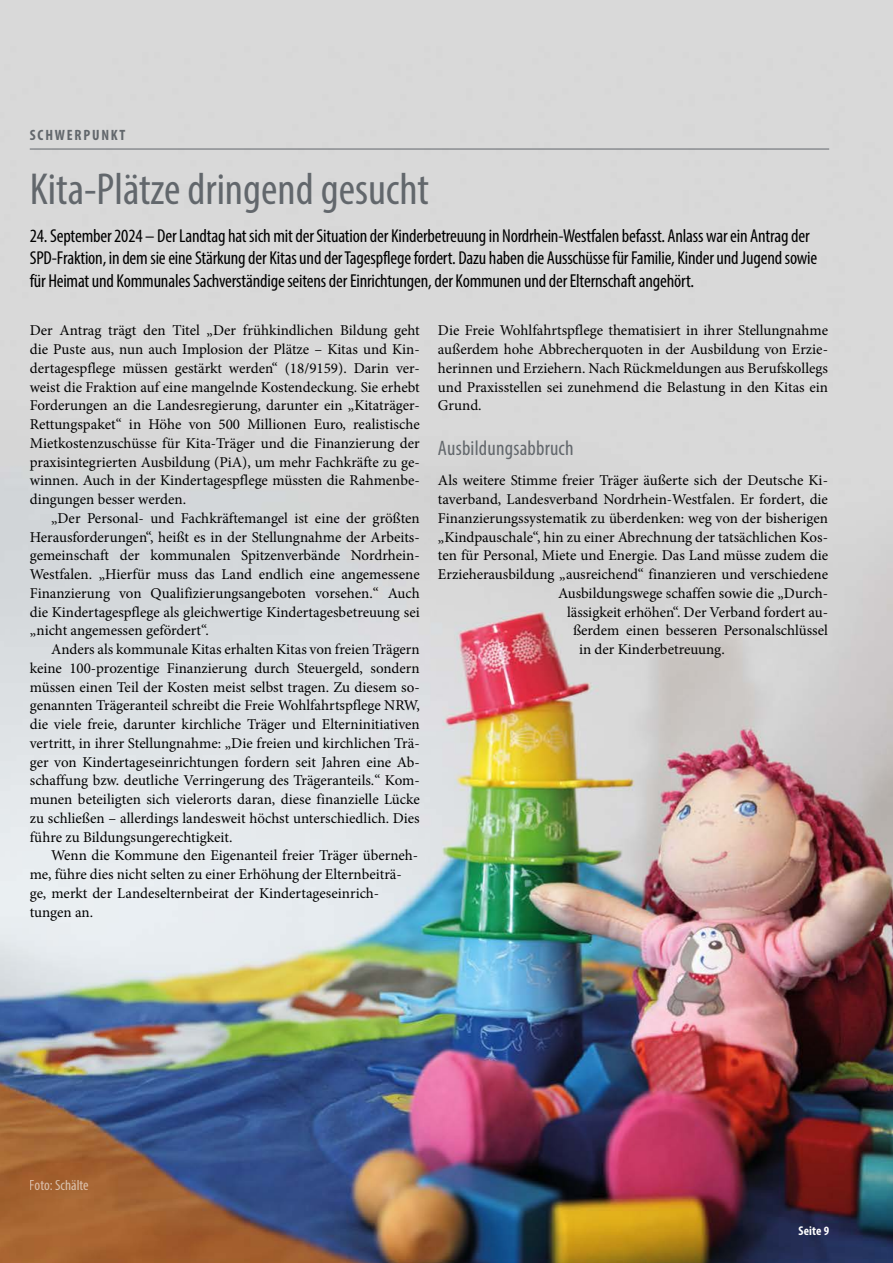
<style>
.page{position:relative;width:893px;height:1263px;background:#fff}
.page>*{position:absolute;margin:0;border:0;box-sizing:border-box;transform-origin:0 0}
.Überschrift{font:condensed 45px "Myriad Pro";color:#62676c}
.Zwischenhead{font:condensed 21px "Myriad Pro";letter-spacing:.01em;color:#62676c}
.Vorspann{font:condensed 18.75px/22.5px "Myriad Pro";letter-spacing:-.01em;color:#000}
.Fließtext_ohne_Einzug{font:15px/18.8px "Minion Pro";color:#000;text-align:justify}
.Fließtext{font:15px/18.8px "Minion Pro";color:#000;text-align:justify}
.t1{font:condensed 15px "Myriad Pro";color:#fff}
.Rubrik{font:700 condensed 15px "Myriad Pro";letter-spacing:.12em;color:#62676c}
.t2{font:700 condensed 12.75px "Myriad Pro";letter-spacing:.01em;color:#fff}
</style>
<div class="page">
<img style="left:0;top:0;width:893px;height:1263px">
<hr style="left:30px;top:149px;width:799px;height:1px;background:#62676c">
<p class="Rubrik" style="left:30px;top:126px;width:97px">SCHWERPUNKT</p>
<p class="Überschrift" style="left:30px;top:162px;width:401px">Kita-Plätze dringend gesucht</p>
<p class="Vorspann" style="left:30px;top:224px;width:789px">24. September 2024 – Der Landtag hat sich mit der Situation der Kinderbetreuung in Nordrhein-Westfalen befasst. Anlass war ein Antrag der<br>SPD-Fraktion, in dem sie eine Stärkung der Kitas und der Tagespflege fordert. Dazu haben die Ausschüsse für Familie, Kinder und Jugend sowie für Heimat und Kommunales Sachverständige seitens der Einrichtungen, der Kommunen und der Elternschaft angehört.</p>
<p class="Fließtext_ohne_Einzug" style="left:30px;top:321px;width:392px">Der Antrag trägt den Titel „Der frühkindlichen Bildung geht die Puste aus, nun auch Implosion der Plätze – Kitas und Kin&shy;dertagespflege müssen gestärkt werden“ (18/9159). Darin ver&shy;weist die Fraktion auf eine mangelnde Kostendeckung. Sie erhebt Forderungen an die Landesregierung, darunter ein „Kitaträger-Rettungspaket“ in Höhe von 500 Millionen Euro, realistische Mietkostenzuschüsse für Kita-Träger und die Finanzierung der praxisintegrierten Ausbildung (PiA), um mehr Fachkräfte zu ge&shy;winnen. Auch in der Kindertagespflege müssten die Rahmenbe&shy;dingungen besser werden.</p>
<p class="Fließtext" style="left:30px;top:509px;width:392px;text-indent:21px">„Der Personal- und Fachkräftemangel ist eine der größten Herausforderungen“, heißt es in der Stellungnahme der Arbeits&shy;gemeinschaft der kommunalen Spitzenverbände Nordrhein-Westfalen. „Hierfür muss das Land endlich eine angemessene Finanzierung von Qualifizierungsangeboten vorsehen.“ Auch die Kindertagespflege als gleichwertige Kindertagesbetreuung sei „nicht angemessen gefördert“.</p>
<p class="Fließtext" style="left:30px;top:640px;width:392px;text-indent:21px">Anders als kommunale Kitas erhalten Kitas von freien Trägern keine 100-prozentige Finanzierung durch Steuergeld, sondern müssen einen Teil der Kosten meist selbst tragen. Zu diesem so&shy;genannten Trägeranteil schreibt die Freie Wohlfahrtspflege NRW, die viele freie, darunter kirchliche Träger und Elterninitiativen vertritt, in ihrer Stellungnahme: „Die freien und kirchlichen Trä&shy;ger von Kindertageseinrichtungen fordern seit Jahren eine Ab&shy;schaffung bzw. deutliche Verringerung des Trägeranteils.“ Kom&shy;munen beteiligten sich vielerorts daran, diese finanzielle Lücke zu schließen – allerdings landesweit höchst unterschiedlich. Dies führe zu Bildungsungerechtigkeit.</p>
<p class="Fließtext" style="left:30px;top:846px;width:390px;text-align:left;text-indent:21px">Wenn die Kommune den Eigenanteil freier Träger überneh&shy;me, führe dies nicht selten zu einer Erhöhung der Elternbeiträ&shy;ge, merkt der Landeselternbeirat der Kindertageseinrich&shy;tungen an.</p>
<p class="Fließtext_ohne_Einzug" style="left:438px;top:321px;width:392px">Die Freie Wohlfahrtspflege thematisiert in ihrer Stellungnahme außerdem hohe Abbrecherquoten in der Ausbildung von Erzie&shy;herinnen und Erziehern. Nach Rückmeldungen aus Berufskollegs und Praxisstellen sei zunehmend die Belastung in den Kitas ein Grund.</p>
<p class="Zwischenhead" style="left:438px;top:436px;width:137px">Ausbildungsabbruch</p>
<p class="Fließtext_ohne_Einzug" style="left:438px;top:471px;width:392px">Als weitere Stimme freier Träger äußerte sich der Deutsche Ki-</p>
<p class="Fließtext_ohne_Einzug" style="left:438px;top:490px;width:391px">taverband, Landesverband Nordrhein-Westfalen. Er fordert, die</p>
<p class="Fließtext_ohne_Einzug" style="left:438px;top:509px;width:392px">Finanzierungssystematik zu überdenken: weg von der bisherigen</p>
<p class="Fließtext_ohne_Einzug" style="left:438px;top:527px;width:392px">„Kindpauschale“, hin zu einer Abrechnung der tatsächlichen Kos-</p>
<p class="Fließtext_ohne_Einzug" style="left:438px;top:546px;width:392px">ten für Personal, Miete und Energie. Das Land müsse zudem die</p>
<p class="Fließtext_ohne_Einzug" style="left:438px;top:565px;width:392px">Erzieherausbildung „ausreichend“ finanzieren und verschiedene</p>
<p class="Fließtext_ohne_Einzug" style="left:558px;top:584px;width:272px">Ausbildungswege schaffen sowie die „Durch-</p>
<p class="Fließtext_ohne_Einzug" style="left:567px;top:602px;width:263px">lässigkeit erhöhen“. Der Verband fordert au-</p>
<p class="Fließtext_ohne_Einzug" style="left:573px;top:621px;width:256px">ßerdem einen besseren Personalschlüssel</p>
<p class="Fließtext_ohne_Einzug" style="left:579px;top:640px;width:147px">in der Kinderbetreuung.</p>
<p class="t1" style="left:30px;top:1176px;width:60px">Foto: Schälte</p>
<p class="t2" style="left:798px;top:1222px;width:32px">Seite 9</p>
</div>
